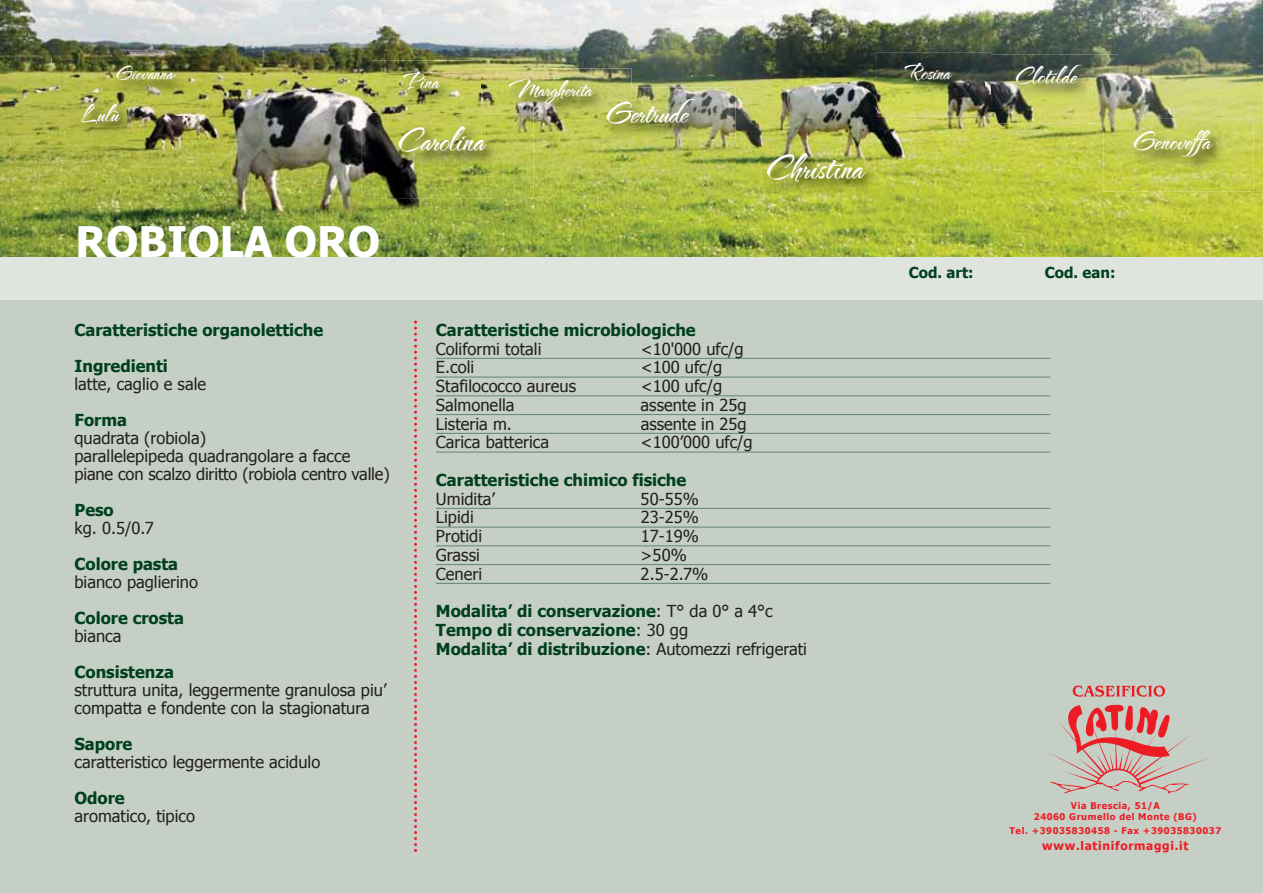
<style>
.page{position:relative;width:1263px;height:893px;background:#fff}
.page>*{position:absolute;margin:0;border:0;box-sizing:border-box;transform-origin:0 0}
.t1{font:700 42px "Tahoma";color:#fff}
.t2{font:40.2px "The Nauti Gal ROB";color:#fff}
.t3{font:38.25px "The Nauti Gal ROB";color:#fff}
.t4{font:35.25px "The Nauti Gal ROB";color:#fff}
.t5{font:30.3px "The Nauti Gal ROB";color:#fff}
.t6{font:27.75px "The Nauti Gal ROB";color:#fff}
.t7{font:27.3px "The Nauti Gal ROB";color:#fff}
.t8{font:25.5px "The Nauti Gal ROB";color:#fff}
.t9{font:24.75px "The Nauti Gal ROB";color:#fff}
.t10{font:22.65px "The Nauti Gal ROB";color:#fff}
.t11{font:16.5px/18px "Tahoma";color:#231f20}
.t12{font:700 16.5px/18.8px "Tahoma";color:#00401d}
.t13{font:700 15px "Tahoma";color:#00401d}
.t14{font:700 11.85px "Tahoma";letter-spacing:.06em;color:#ed1c24}
.t15{font:700 9.3px/11.1px "Tahoma";letter-spacing:.06em;color:#ed1c24;text-align:center}
.s1{font-weight:400;color:#231f20}
</style>
<div class="page">
<img style="left:0;top:0;width:1263px;height:402px">
<div style="left:0;top:257px;width:1262px;height:636px;background:#c6cfc6"></div>
<div style="left:0;top:257px;width:1263px;height:43px;background:#dfe4df"></div>
<hr style="left:436px;top:358px;width:614px;height:1px;background:#64846d">
<hr style="left:436px;top:377px;width:614px;height:1px;background:#64846d">
<hr style="left:436px;top:395px;width:614px;height:1px;background:#64846d">
<hr style="left:436px;top:414px;width:614px;height:1px;background:#64846d">
<hr style="left:436px;top:433px;width:614px;height:1px;background:#64846d">
<hr style="left:436px;top:452px;width:614px;height:1px;background:#64846d">
<hr style="left:436px;top:508px;width:614px;height:1px;background:#64846d">
<hr style="left:436px;top:527px;width:614px;height:1px;background:#64846d">
<hr style="left:436px;top:545px;width:614px;height:1px;background:#64846d">
<hr style="left:436px;top:564px;width:614px;height:1px;background:#64846d">
<hr style="left:436px;top:583px;width:614px;height:1px;background:#64846d">
<svg style="left:414px;top:321px;width:3px;height:531px"></svg>
<svg style="left:1073px;top:685px;width:92px;height:12px"></svg>
<svg style="left:1048px;top:705px;width:161px;height:89px"></svg>
<img style="left:728px;top:169px;width:186px;height:59px">
<img style="left:736px;top:139px;width:178px;height:30px">
<img style="left:49px;top:92px;width:42px;height:69px">
<img style="left:91px;top:116px;width:71px;height:45px">
<img style="left:571px;top:88px;width:165px;height:81px">
<img style="left:372px;top:61px;width:111px;height:52px">
<img style="left:91px;top:54px;width:119px;height:62px">
<img style="left:91px;top:104px;width:29px;height:12px">
<img style="left:361px;top:113px;width:173px;height:86px">
<img style="left:372px;top:113px;width:109px;height:14px">
<img style="left:1103px;top:118px;width:150px;height:74px">
<img style="left:986px;top:55px;width:132px;height:69px">
<img style="left:1103px;top:118px;width:15px;height:6px">
<img style="left:877px;top:52px;width:114px;height:65px">
<img style="left:986px;top:55px;width:5px;height:62px">
<img style="left:483px;top:68px;width:148px;height:71px">
<img style="left:571px;top:88px;width:60px;height:51px">
<img style="left:607px;top:101px;width:24px;height:23px">
<img style="left:481px;top:68px;width:2px;height:45px">
<img style="left:481px;top:113px;width:53px;height:26px">
<svg style="left:481px;top:113px;width:2px;height:14px"></svg>
<h3 class="t10" style="left:117px;top:61px;width:57px">Giovanna</h3>
<h3 class="t8" style="left:404px;top:67px;width:36px">Pina</h3>
<h3 class="t8" style="left:509px;top:75px;width:84px">Margherita</h3>
<h3 class="t7" style="left:80px;top:99px;width:39px">Lulù</h3>
<h3 class="t4" style="left:606px;top:94px;width:82px">Gertrude</h3>
<h3 class="t9" style="left:905px;top:59px;width:46px">Rosina</h3>
<h3 class="t6" style="left:1016px;top:61px;width:61px">Clotilde</h3>
<h1 class="t1" style="left:76px;top:215px;width:306px">ROBIOLA ORO</h1>
<h3 class="t3" style="left:399px;top:120px;width:86px">Carolina</h3>
<h3 class="t5" style="left:1134px;top:125px;width:87px">Genoveffa</h3>
<h2 class="t2" style="left:767px;top:145px;width:97px">Christina</h2>
<p class="t13" style="left:909px;top:263px;width:66px">Cod. art:</p>
<p class="t13" style="left:1045px;top:263px;width:72px">Cod. ean:</p>
<p class="t12" style="left:75px;top:311px;width:250px;line-height:36px">Caratteristiche organolettiche<br>Ingredienti</p>
<p class="t11" style="left:75px;top:374px;width:133px">latte, caglio e sale</p>
<p class="t12" style="left:75px;top:410px;width:54px">Forma</p>
<p class="t11" style="left:75px;top:428px;width:317px">quadrata (robiola)<br>parallelepipeda quadrangolare a facce piane con scalzo diritto (robiola centro valle)</p>
<p class="t12" style="left:75px;top:500px;width:41px">Peso</p>
<p class="t11" style="left:75px;top:518px;width:81px">kg. 0.5/0.7</p>
<p class="t12" style="left:75px;top:554px;width:105px">Colore pasta</p>
<p class="t11" style="left:75px;top:572px;width:125px">bianco paglierino</p>
<p class="t12" style="left:75px;top:608px;width:111px">Colore crosta</p>
<p class="t11" style="left:75px;top:626px;width:49px">bianca</p>
<p class="t12" style="left:75px;top:662px;width:101px">Consistenza</p>
<p class="t11" style="left:75px;top:680px;width:313px">struttura unita, leggermente granulosa piu’ compatta e fondente con la stagionatura</p>
<p class="t12" style="left:75px;top:734px;width:59px">Sapore</p>
<p class="t11" style="left:75px;top:752px;width:247px">caratteristico leggermente acidulo</p>
<p class="t12" style="left:75px;top:788px;width:52px">Odore</p>
<p class="t11" style="left:75px;top:806px;width:122px">aromatico, tipico</p>
<p class="t12" style="left:436px;top:320px;width:261px">Caratteristiche microbiologiche</p>
<p class="t11" style="left:436px;top:339px;width:107px">Coliformi totali</p>
<p class="t11" style="left:641px;top:339px;width:105px">&lt;10'000 ufc/g</p>
<p class="t11" style="left:436px;top:358px;width:40px">E.coli</p>
<p class="t11" style="left:641px;top:358px;width:83px">&lt;100 ufc/g</p>
<p class="t11" style="left:436px;top:376px;width:142px">Stafilococco aureus</p>
<p class="t11" style="left:641px;top:376px;width:83px">&lt;100 ufc/g</p>
<p class="t11" style="left:436px;top:395px;width:80px">Salmonella</p>
<p class="t11" style="left:641px;top:395px;width:107px">assente in 25g</p>
<p class="t11" style="left:436px;top:414px;width:77px">Listeria m.</p>
<p class="t11" style="left:641px;top:414px;width:107px">assente in 25g</p>
<p class="t11" style="left:436px;top:433px;width:115px">Carica batterica</p>
<p class="t11" style="left:641px;top:433px;width:114px">&lt;100’000 ufc/g</p>
<p class="t12" style="left:436px;top:470px;width:252px">Caratteristiche chimico fisiche</p>
<p class="t11" style="left:436px;top:489px;width:61px">Umidita’</p>
<p class="t11" style="left:641px;top:489px;width:60px">50-55%</p>
<p class="t11" style="left:436px;top:508px;width:39px">Lipidi</p>
<p class="t11" style="left:641px;top:508px;width:60px">23-25%</p>
<p class="t11" style="left:436px;top:526px;width:48px">Protidi</p>
<p class="t11" style="left:641px;top:526px;width:60px">17-19%</p>
<p class="t11" style="left:436px;top:545px;width:45px">Grassi</p>
<p class="t11" style="left:641px;top:545px;width:48px">&gt;50%</p>
<p class="t11" style="left:436px;top:564px;width:48px">Ceneri</p>
<p class="t11" style="left:641px;top:564px;width:69px">2.5-2.7%</p>
<p class="t12" style="left:436px;top:601px;width:373px">Modalita’ di conservazione<span class="s1">: T° da 0° a 4°c<br></span>Tempo di conservazione<span class="s1">: 30 gg<br></span>Modalita’ di distribuzione<span class="s1">: Automezzi refrigerati</span></p>
<p class="t15" style="left:1034px;top:800px;width:164px">Via Brescia, 51/A<br>24060 Grumello del Monte (BG)</p>
<p class="t15" style="left:1009px;top:825px;width:213px">Tel. +39035830458 - Fax +39035830037</p>
<p class="t14" style="left:1042px;top:838px;width:148px">www.latiniformaggi.it</p>
</div>
